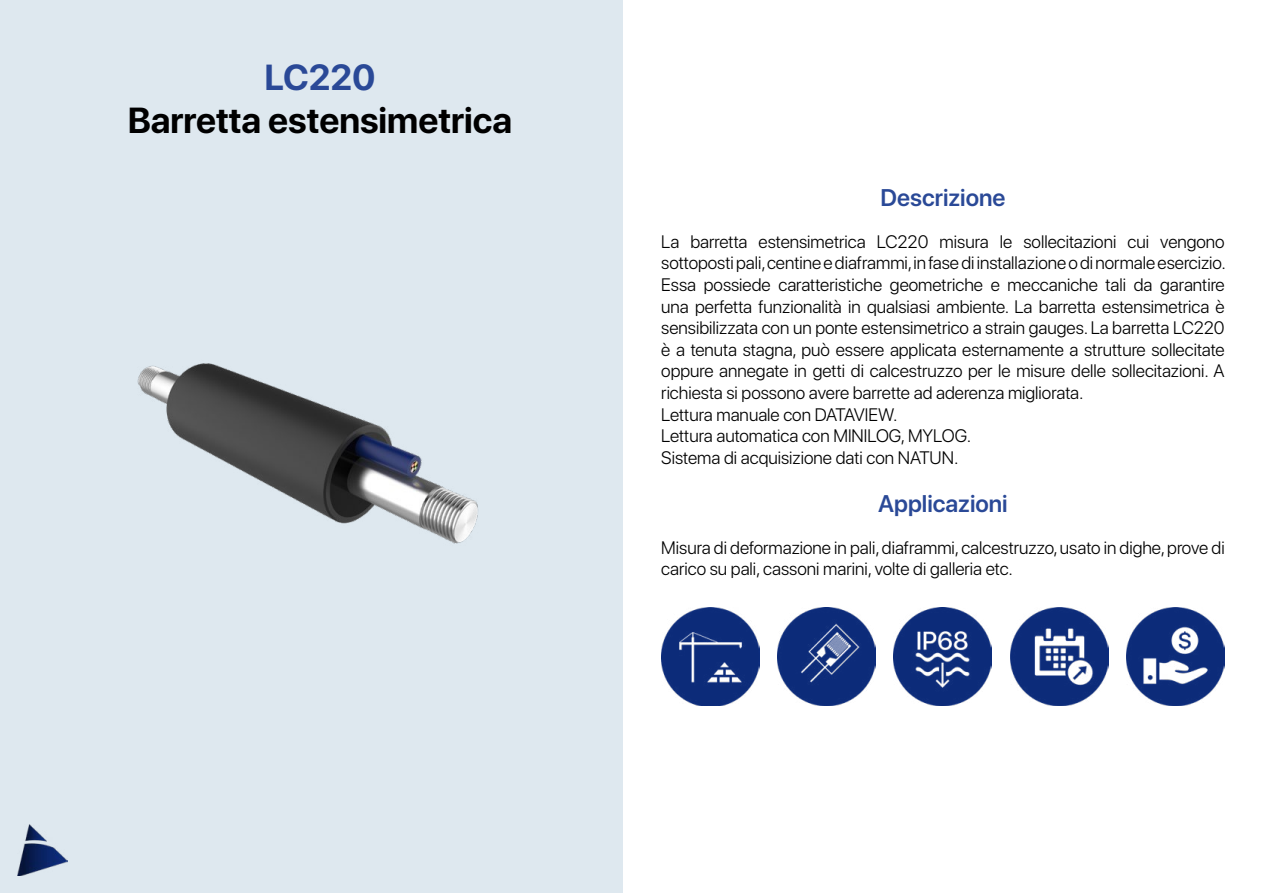
<style>
.page{position:relative;width:1263px;height:893px;background:#fff}
.page>*{position:absolute;margin:0;border:0;box-sizing:border-box;transform-origin:0 0}
.t1{font:700 36px "SF Pro Display";color:#000}
.t2{font:700 36px "SF Pro Display";color:#2a4997}
.t3{font:600 24px "SF Pro Display";color:#2a4997}
.t4{font:300 18px/21.6px "SF Pro Display";color:#000}
</style>
<div class="page">
<div style="left:0;top:0;width:623px;height:893px;background:#dee8ef"></div>
<img style="left:661px;top:608px;width:98px;height:98px">
<img style="left:1127px;top:608px;width:98px;height:98px">
<img style="left:894px;top:608px;width:98px;height:98px">
<img style="left:777px;top:608px;width:99px;height:98px">
<img style="left:1010px;top:608px;width:98px;height:98px">
<img style="left:17px;top:824px;width:51px;height:52px">
<img style="left:137px;top:363px;width:341px;height:181px">
<h1 class="t2" style="left:265px;top:56px;width:112px">LC220</h1>
<h1 class="t1" style="left:128px;top:99px;width:386px">Barretta estensimetrica</h1>
<h2 class="t3" style="left:880px;top:181px;width:126px">Descrizione</h2>
<p class="t4" style="left:661px;top:231px;width:566px">La barretta estensimetrica LC220 misura le sollecitazioni cui vengono sottoposti pali, centine e diaframmi, in fase di installazione o di normale esercizio.<br>Essa possiede caratteristiche geometriche e meccaniche tali da garantire una perfetta funzionalità in qualsiasi ambiente. La barretta estensimetrica è sensibilizzata con un ponte estensimetrico a strain gauges. La barretta LC220 è a tenuta stagna, può essere applicata esternamente a strutture sollecitate oppure annegate in getti di calcestruzzo per le misure delle sollecitazioni. A richiesta si possono avere barrette ad aderenza migliorata.<br>Lettura manuale con DATAVIEW.<br>Lettura automatica con MINILOG, MYLOG.<br>Sistema di acquisizione dati con NATUN.</p>
<h2 class="t3" style="left:878px;top:487px;width:131px">Applicazioni</h2>
<p class="t4" style="left:661px;top:537px;width:565px">Misura di deformazione in pali, diaframmi, calcestruzzo, usato in dighe, prove di carico su pali, cassoni marini, volte di galleria etc.</p>
</div>
